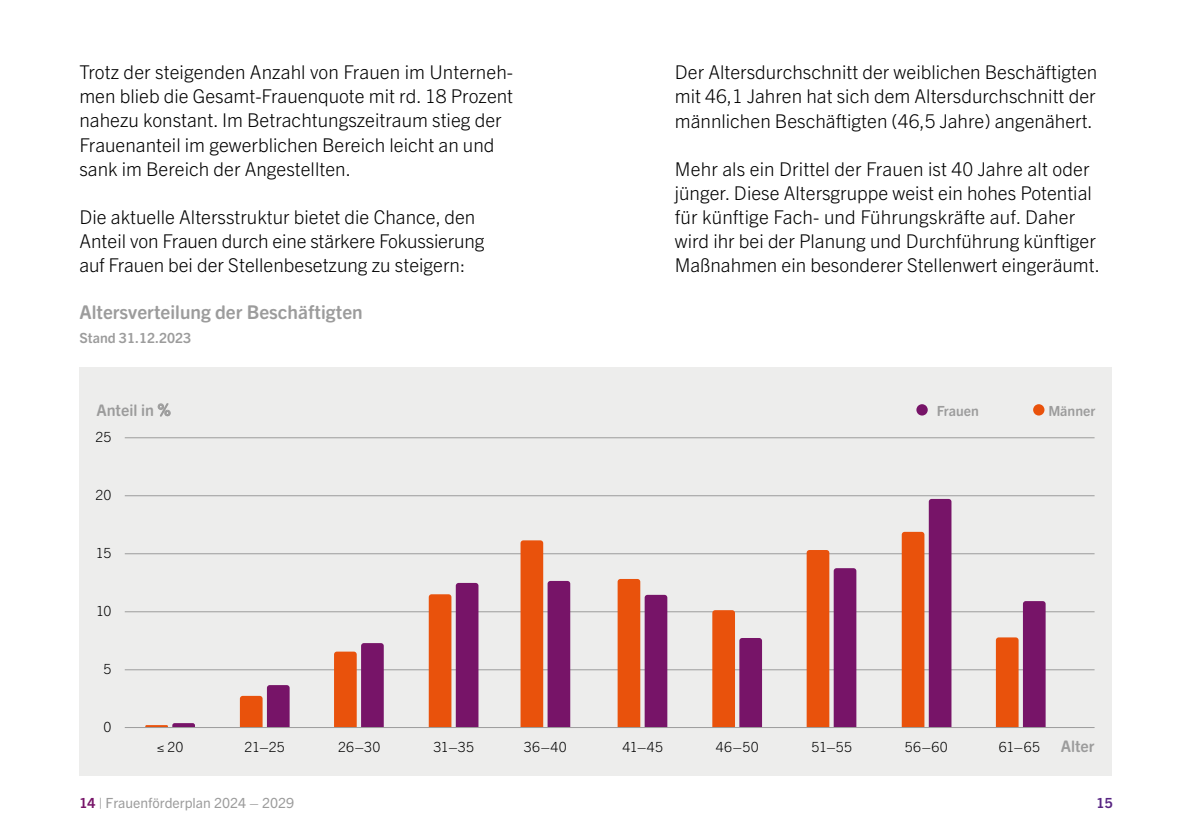
<style>
.page{position:relative;width:1191px;height:840px;background:#fff}
.page>*{position:absolute;margin:0;border:0;box-sizing:border-box;transform-origin:0 0}
.t1{font:300 19px/24px "Trade Gothic Next LT Pro";color:#000}
.t2{font:700 19px "Trade Gothic Next SR Pro";color:#9c9c9c}
.t3{font:700 16px "Trade Gothic Next SR Pro";color:#9c9c9c}
.t4{font:300 14px "Trade Gothic Next LT Pro";letter-spacing:.01em;color:#000}
.t5{font:14px "Trade Gothic Next LT Pro";color:#9c9c9c}
.t6{font:700 14px "Trade Gothic Next SR Pro";color:#9c9c9c}
.t7{font:700 14px "Trade Gothic Next LT Pro";color:#572482}
.s1{font-weight:700;color:#771468}
</style>
<div class="page">
<div style="left:79px;top:367px;width:1032px;height:408px;background:#ededec"></div>
<hr style="left:125px;top:495px;width:969px;height:1px;background:#9c9c9c">
<hr style="left:125px;top:611px;width:969px;height:1px;background:#9c9c9c">
<hr style="left:125px;top:553px;width:969px;height:1px;background:#9c9c9c">
<hr style="left:125px;top:669px;width:969px;height:1px;background:#9c9c9c">
<hr style="left:125px;top:437px;width:969px;height:1px;background:#9c9c9c">
<svg style="left:145px;top:723px;width:50px;height:3px"></svg>
<svg style="left:240px;top:685px;width:50px;height:41px"></svg>
<svg style="left:334px;top:643px;width:50px;height:83px"></svg>
<svg style="left:429px;top:582px;width:49px;height:144px"></svg>
<svg style="left:520px;top:540px;width:50px;height:186px"></svg>
<svg style="left:617px;top:579px;width:50px;height:147px"></svg>
<svg style="left:806px;top:550px;width:50px;height:176px"></svg>
<svg style="left:901px;top:498px;width:50px;height:228px"></svg>
<svg style="left:996px;top:601px;width:49px;height:125px"></svg>
<svg style="left:712px;top:610px;width:50px;height:116px"></svg>
<div style="left:916px;top:404px;width:11px;height:11px;background:#771468;border-radius:50%"></div>
<div style="left:1033px;top:404px;width:11px;height:11px;background:#e9520c;border-radius:50%"></div>
<hr style="left:125px;top:726px;width:969px;height:1px;background:#9c9c9c">
<p class="t1" style="left:79px;top:59px;width:435px">Trotz der steigenden Anzahl von Frauen im Unterneh&shy;men blieb die Gesamt-Frauenquote mit rd. 18 Prozent nahezu konstant. Im Betrachtungszeitraum stieg der Frauenanteil im gewerblich en Bereich leicht an und sank im Bereich der Angestellten.</p>
<p class="t1" style="left:79px;top:203px;width:406px">Die aktuelle Altersstruktur bietet die Chance, den<br>Anteil von Frau en durch eine stärkere Fokussierung auf Frauen bei der Stellenbesetzung zu steigern:</p>
<p class="t2" style="left:79px;top:299px;width:285px">Altersverteilung der Beschäftigten</p>
<p class="t6" style="left:79px;top:328px;width:113px">Stand 31.12.2023</p>
<p class="t3" style="left:96px;top:398px;width:76px">Anteil in %</p>
<p class="t4" style="left:96px;top:427px;width:17px">25</p>
<p class="t4" style="left:95px;top:485px;width:18px">20</p>
<p class="t4" style="left:96px;top:542px;width:17px">15</p>
<p class="t4" style="left:96px;top:600px;width:17px">10</p>
<p class="t4" style="left:103px;top:658px;width:9px">5</p>
<p class="t4" style="left:103px;top:716px;width:9px">0</p>
<p class="t1" style="left:675px;top:59px;width:424px;text-align:justify">Der Altersdurchschnitt der weiblichen Beschäftigten mit 46,1 Jahren hat sich dem Altersdurchschnitt der männlichen Beschäftigten (46,5 Jahre) angenähert.</p>
<p class="t1" style="left:675px;top:155px;width:426px">Mehr als ein Drittel der Frauen ist 40 Jahre alt oder jünger. Diese Altersgruppe weist ein hohes Potential für künftige Fach- und Führungskräfte auf. Daher wird ihr bei der Planung und Durchführung künftiger Maßnahmen ein besonderer Stellenwert eingeräumt.</p>
<p class="t6" style="left:936px;top:400px;width:43px">Frauen</p>
<p class="t6" style="left:1048px;top:400px;width:48px">Männer</p>
<p class="t4" style="left:157px;top:736px;width:28px">≤ 20</p>
<p class="t4" style="left:245px;top:736px;width:42px">21–25</p>
<p class="t4" style="left:338px;top:736px;width:44px">26–30</p>
<p class="t4" style="left:433px;top:736px;width:42px">31–35</p>
<p class="t4" style="left:524px;top:736px;width:44px">36–40</p>
<p class="t4" style="left:622px;top:736px;width:42px">41–45</p>
<p class="t4" style="left:716px;top:736px;width:44px">46–50</p>
<p class="t4" style="left:811px;top:736px;width:42px">51–55</p>
<p class="t4" style="left:904px;top:736px;width:44px">56–60</p>
<p class="t4" style="left:998px;top:736px;width:43px">61–65</p>
<p class="t3" style="left:1060px;top:734px;width:35px">Alter</p>
<p class="t5" style="left:79px;top:792px;width:216px"><span class="s1">14</span> | Frauenförderplan 2024 – 2029</p>
<p class="t7" style="left:1096px;top:792px;width:18px">15</p>
</div>
